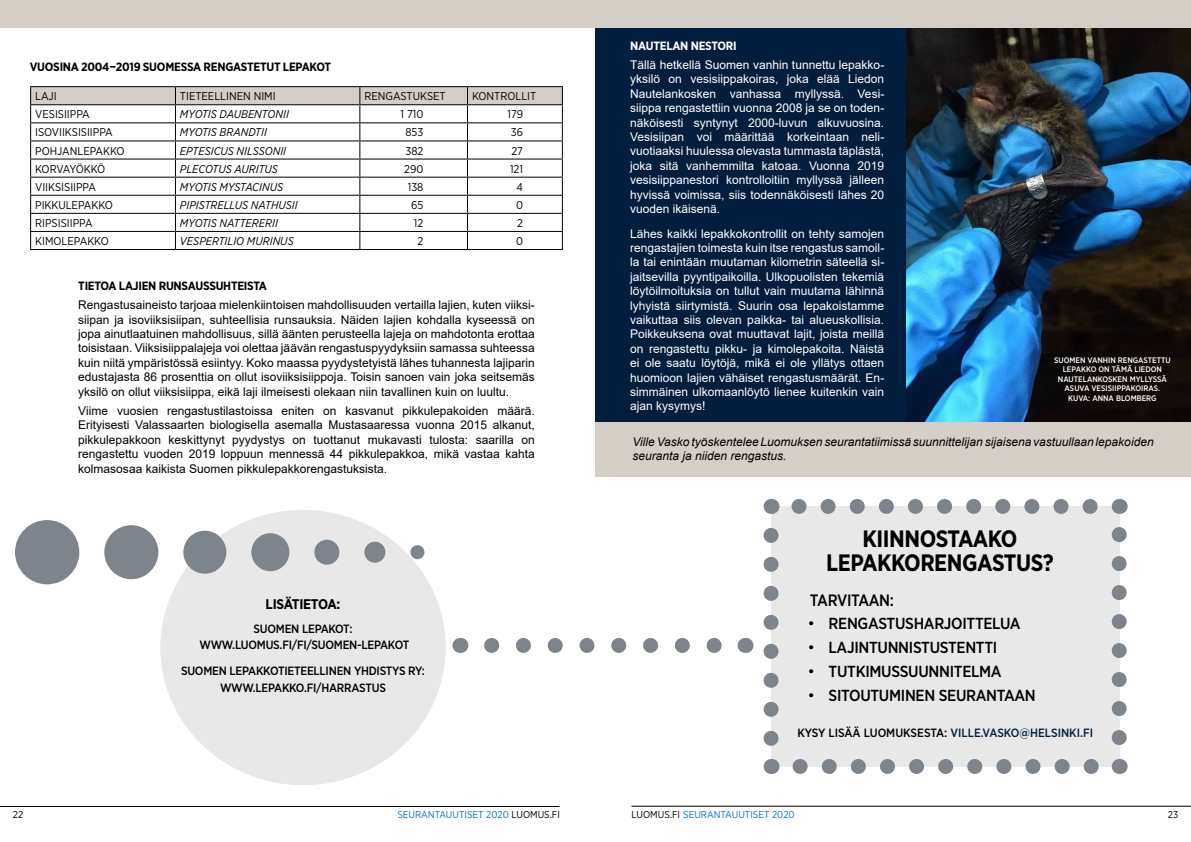
<style>
.page{position:relative;width:1191px;height:842px;background:#fff}
.page>*{position:absolute;margin:0;border:0;box-sizing:border-box;transform-origin:0 0}
.Seurantauutiset_leip{font:700 23.7px "Gotham Narrow";letter-spacing:-.02em;color:#000}
.Seurantauutiset_leip-2{font:500 16.5px "Gotham Narrow";letter-spacing:-.025em;color:#000}
.t1{font:500 16px "Gotham Narrow";letter-spacing:-.02em;color:#000}
.leipäteksti{font:700 14px "Gotham Narrow";letter-spacing:-.02em;color:#000}
.Seurantauutiset_leip-3{font:12px/14.4px "Arial";color:#fff;text-align:justify}
.Seurantauutiset_leip-4{font:12px/14.4px "Arial";color:#000;text-align:justify}
.Seurantauutiset_leip-5{font:italic 12px/14.4px "Arial";color:#000}
.leipäteksti-2{font:500 12px "Gotham Narrow";letter-spacing:-.02em;color:#000}
.Seurantauutiset_leip-6{font:700 12px "Gotham Narrow";letter-spacing:-.02em;color:#000}
.Seurantauutiset_leip-7{font:500 12px "Gotham Narrow";color:#011e3e}
.Seurantauutiset_leip-8{font:700 12px "Gotham Narrow";letter-spacing:-.02em;color:#fff}
.leipäteksti-3{font:11.3px "Gotham Narrow";color:#000}
.leipäteksti-4{font:italic 11.3px "Gotham Narrow";color:#000}
.leipäteksti-5{font:11.3px "Gotham Narrow";letter-spacing:-.045em;color:#000}
.t2{font:10px "Gotham Narrow";color:#0077c8}
.t3{font:10px "Gotham Narrow";color:#000}
.Seurantauutiset_leip-9{font:500 8px/9.6px "Gotham Narrow";color:#fff;text-align:center}
.s1{font-family:"Arial";font-weight:400}
.s2{color:#000}
</style>
<div class="page">
<hr style="left:0;top:806px;width:559px;height:1px;background:#000">
<hr style="left:631px;top:806px;width:560px;height:1px;background:#000">
<div style="left:595px;top:15px;width:596px;height:417px;background:#011e3e"></div>
<hr style="left:30px;top:86px;width:145px;height:1px;background:#000">
<hr style="left:175px;top:86px;width:185px;height:1px;background:#000">
<hr style="left:360px;top:86px;width:107px;height:1px;background:#000">
<hr style="left:467px;top:86px;width:96px;height:1px;background:#000">
<svg style="left:30px;top:87px;width:533px;height:162px"></svg>
<hr style="left:30px;top:249px;width:145px;height:1px;background:#000">
<hr style="left:175px;top:249px;width:185px;height:1px;background:#000">
<hr style="left:360px;top:249px;width:107px;height:1px;background:#000">
<hr style="left:467px;top:249px;width:96px;height:1px;background:#000">
<img style="left:906px;top:28px;width:285px;height:394px">
<div style="left:595px;top:423px;width:596px;height:54px;background:#d5cec7"></div>
<div style="left:0;top:0;width:1191px;height:27px;background:#d5cec7"></div>
<div style="left:160px;top:510px;width:286px;height:275px;background:#e8e8e9;border-radius:50%"></div>
<div style="left:410px;top:545px;width:14px;height:14px;background:#7d848c;border-radius:50%"></div>
<div style="left:104px;top:525px;width:54px;height:54px;background:#7d848c;border-radius:50%"></div>
<div style="left:183px;top:531px;width:43px;height:43px;background:#7d848c;border-radius:50%"></div>
<div style="left:251px;top:533px;width:38px;height:38px;background:#7d848c;border-radius:50%"></div>
<div style="left:314px;top:540px;width:25px;height:25px;background:#7d848c;border-radius:50%"></div>
<div style="left:364px;top:542px;width:21px;height:21px;background:#7d848c;border-radius:50%"></div>
<div style="left:15px;top:520px;width:64px;height:64px;background:#7d848c;border-radius:50%"></div>
<div style="left:771px;top:506px;width:348px;height:260px;background:#e8e8e9"></div>
<svg style="left:763px;top:535px;width:15px;height:211px"></svg>
<svg style="left:800px;top:759px;width:304px;height:15px"></svg>
<svg style="left:1111px;top:521px;width:15px;height:216px"></svg>
<svg style="left:791px;top:499px;width:299px;height:15px"></svg>
<svg style="left:771px;top:759px;width:1px;height:15px"></svg>
<svg style="left:1119px;top:759px;width:1px;height:15px"></svg>
<svg style="left:1119px;top:499px;width:1px;height:15px"></svg>
<svg style="left:771px;top:499px;width:1px;height:15px"></svg>
<svg style="left:491px;top:638px;width:231px;height:15px"></svg>
<svg style="left:460px;top:638px;width:1px;height:15px"></svg>
<svg style="left:745px;top:638px;width:1px;height:15px"></svg>
<p class="Seurantauutiset_leip-6" style="left:30px;top:59px;width:303px">VUOSINA 2004−2019 SUOMESSA RENGASTETUT LEPAKOT</p>
<p class="leipäteksti-3" style="left:35px;top:89px;width:23px">LAJI</p>
<p class="leipäteksti-3" style="left:180px;top:89px;width:97px">TIETEELLINEN NIMI</p>
<p class="leipäteksti-3" style="left:364px;top:89px;width:83px">RENGASTUKSET</p>
<p class="leipäteksti-3" style="left:472px;top:89px;width:66px">KONTROLLIT</p>
<p class="leipäteksti-3" style="left:35px;top:107px;width:56px">VESISIIPPA</p>
<p class="leipäteksti-4" style="left:180px;top:107px;width:110px">MYOTIS DAUBENTONII</p>
<p class="leipäteksti-3" style="left:400px;top:107px;width:24px">1 710</p>
<p class="leipäteksti-3" style="left:507px;top:107px;width:17px">179</p>
<p class="leipäteksti-3" style="left:35px;top:125px;width:79px">ISOVIIKSISIIPPA</p>
<p class="leipäteksti-4" style="left:180px;top:125px;width:89px">MYOTIS BRANDTII</p>
<p class="leipäteksti-3" style="left:405px;top:125px;width:19px">853</p>
<p class="leipäteksti-3" style="left:511px;top:125px;width:14px">36</p>
<p class="leipäteksti-3" style="left:35px;top:144px;width:91px">POHJANLEPAKKO</p>
<p class="leipäteksti-4" style="left:180px;top:144px;width:108px">EPTESICUS NILSSONII</p>
<p class="leipäteksti-3" style="left:405px;top:144px;width:19px">382</p>
<p class="leipäteksti-3" style="left:511px;top:144px;width:13px">27</p>
<p class="leipäteksti-5" style="left:35px;top:162px;width:72px">KORVAYÖKKÖ</p>
<p class="leipäteksti-4" style="left:180px;top:162px;width:100px">PLECOTUS AURITUS</p>
<p class="leipäteksti-3" style="left:404px;top:162px;width:21px">290</p>
<p class="leipäteksti-3" style="left:510px;top:162px;width:15px">121</p>
<p class="leipäteksti-3" style="left:35px;top:180px;width:62px">VIIKSISIIPPA</p>
<p class="leipäteksti-4" style="left:180px;top:180px;width:105px">MYOTIS MYSTACINUS</p>
<p class="leipäteksti-3" style="left:408px;top:180px;width:17px">138</p>
<p class="leipäteksti-3" style="left:516px;top:180px;width:8px">4</p>
<p class="leipäteksti-3" style="left:35px;top:198px;width:79px">PIKKULEPAKKO</p>
<p class="leipäteksti-4" style="left:180px;top:198px;width:119px">PIPISTRELLUS NATHUSII</p>
<p class="leipäteksti-3" style="left:411px;top:198px;width:14px">65</p>
<p class="leipäteksti-3" style="left:516px;top:198px;width:8px">0</p>
<p class="leipäteksti-3" style="left:35px;top:216px;width:59px">RIPSISIIPPA</p>
<p class="leipäteksti-4" style="left:180px;top:216px;width:99px">MYOTIS NATTERERII</p>
<p class="leipäteksti-3" style="left:414px;top:216px;width:11px">12</p>
<p class="leipäteksti-3" style="left:517px;top:216px;width:7px">2</p>
<p class="leipäteksti-3" style="left:35px;top:234px;width:75px">KIMOLEPAKKO</p>
<p class="leipäteksti-4" style="left:180px;top:234px;width:115px">VESPERTILIO MURINUS</p>
<p class="leipäteksti-3" style="left:417px;top:234px;width:7px">2</p>
<p class="leipäteksti-3" style="left:516px;top:234px;width:8px">0</p>
<p class="Seurantauutiset_leip-6" style="left:78px;top:278px;width:190px">TIETOA LAJIEN RUNSAUSSUHTEISTA</p>
<p class="Seurantauutiset_leip-4" style="left:78px;top:298px;width:458px">Rengastusaineisto tarjoaa mielenkiintoisen mahdollisuuden vertailla lajien, kuten viiksi&shy;siipan ja isoviiksisiipan, suhteellisia runsauksia. Näiden lajien kohdalla kyseessä on jopa ainutlaatuinen mahdollisuus, sillä äänten perusteella lajeja on mahdotonta erottaa toisistaan. Viiksisiippalajeja voi olettaa jäävän rengastuspyydyksiin samassa suhteessa kuin niitä ympäristössä esiintyy. Koko maassa pyydystetyistä lähes tuhannesta lajiparin edustajasta 86 prosenttia on ollut isoviiksisiippoja. Toisin sanoen vain joka seitsemäs yksilö on ollut viiksisiippa, eikä laji ilmeisesti olekaan niin tavallinen kuin on luultu.</p>
<p class="Seurantauutiset_leip-4" style="left:78px;top:403px;width:458px">Viime vuosien rengastustilastoissa eniten on kasvanut pikkulepakoiden määrä.<br>Erityisesti Valassaarten biologisella asemalla Mustasaaressa vuonna 2015 alkanut, pikkulepakkoon keskittynyt pyydystys on tuottanut mukavasti tulosta: saarilla on rengastettu vuoden 2019 loppuun mennessä 44 pikkulepakkoa, mikä vastaa kahta kolmasosaa kaikista Suomen pikkulepakkorengastuksista.</p>
<p class="leipäteksti" style="left:266px;top:595px;width:76px">LISÄTIETOA:</p>
<p class="leipäteksti-2" style="left:253px;top:621px;width:100px">SUOMEN LEPAKOT:</p>
<p class="leipäteksti-2" style="left:200px;top:637px;width:211px">WWW.LUOMUS.FI/FI/SUOMEN-LEPAKOT</p>
<p class="leipäteksti-2" style="left:181px;top:663px;width:245px">SUOMEN LEPAKKOTIETEELLINEN YHDISTYS RY:</p>
<p class="leipäteksti-2" style="left:220px;top:681px;width:167px">WWW.LEPAKKO.FI/HARRASTUS</p>
<p class="Seurantauutiset_leip-8" style="left:630px;top:38px;width:108px">NAUTELAN NESTORI</p>
<p class="Seurantauutiset_leip-3" style="left:630px;top:58px;width:255px">Tällä hetkellä Suomen vanhin tunnettu lepakko&shy;yksilö on vesisiippakoiras, joka elää Liedon Nautelankosken vanhassa myllyssä. Vesi&shy;siippa rengastettiin vuonna 2008 ja se on toden&shy;näköisesti syntynyt 2000-luvun alkuvuosina.<br>Vesisiipan voi määrittää korkeintaan neli&shy;vuotiaaksi huulessa olevasta tummasta täplästä, joka sitä vanhemmilta katoaa. Vuonna 2019 vesisiippanestori kontrolloitiin myllyssä jälleen hyvissä voimissa, siis todennäköisesti lähes 20 vuoden ikäisenä.</p>
<p class="Seurantauutiset_leip-3" style="left:630px;top:226px;width:255px">Lähes kaikki lepakkokontrollit on tehty samojen rengastajien toimesta kuin itse rengastus samoil&shy;la tai enintään muutaman kilometrin säteellä si&shy;jaitsevilla pyyntipaikoilla. Ulkopuolisten tekemiä löytöilmoituksia on tullut vain muutama lähinnä lyhyistä siirtymistä. Suurin osa lepakoistamme vaikuttaa siis olevan paikka- tai alueuskollisia.<br>Poikkeuksena ovat muuttavat lajit, joista meillä on rengastettu pikku- ja kimolepakoita. Näistä ei ole saatu löytöjä, mikä ei ole yllätys ottaen huomioon lajien vähäiset rengastusmäärät. En&shy;simmäinen ulkomaanlöytö lienee kuitenkin vain ajan kysymys!</p>
<p class="Seurantauutiset_leip-9" style="left:1054px;top:355px;width:118px">SUOMEN VANHIN RENGASTETTU<br>LEPAKKO ON TÄMÄ LIEDON<br>NAUTELANKOSKEN MYLLYSSÄ<br>ASUVA VESISIIPPAKOIRAS.</p>
<p class="Seurantauutiset_leip-9" style="left:1068px;top:393px;width:90px">KUVA: ANNA BLOMBERG</p>
<p class="Seurantauutiset_leip-5" style="left:632px;top:435px;width:522px">Ville Vasko työskentelee Luomuksen seurantatiimissä suunnittelijan sijaisena vastuullaan lepakoiden seuranta ja niiden rengastus.</p>
<p class="Seurantauutiset_leip" style="left:862px;top:523px;width:157px">KIINNOSTAAKO</p>
<p class="Seurantauutiset_leip" style="left:826px;top:547px;width:229px">LEPAKKORENGASTUS?</p>
<p class="Seurantauutiset_leip-2" style="left:810px;top:589px;width:85px">TARVITAAN:</p>
<p class="t1" style="left:808px;top:613px;width:214px"><span class="s1">•</span> RENGASTUSHARJOITTELUA</p>
<p class="t1" style="left:808px;top:637px;width:190px"><span class="s1">•</span> LAJINTUNNISTUSTENTTI</p>
<p class="t1" style="left:808px;top:661px;width:195px"><span class="s1">•</span> TUTKIMUSSUUNNITELMA</p>
<p class="t1" style="left:808px;top:685px;width:229px"><span class="s1">•</span> SITOUTUMINEN SEURANTAAN</p>
<p class="Seurantauutiset_leip-7" style="left:797px;top:725px;width:297px"><span class="s2">KYSY LISÄÄ LUOMUKSESTA:</span> VILLE.VASKO@HELSINKI.FI</p>
<p class="t3" style="left:13px;top:809px;width:12px">22</p>
<p class="t2" style="left:397px;top:809px;width:164px">SEURANTAUUTISET 2020 <span class="s2">LUOMUS.FI</span></p>
<p class="t2" style="left:631px;top:809px;width:165px"><span class="s2">LUOMUS.FI</span> SEURANTAUUTISET 2020</p>
<p class="t3" style="left:1167px;top:809px;width:12px">23</p>
</div>
